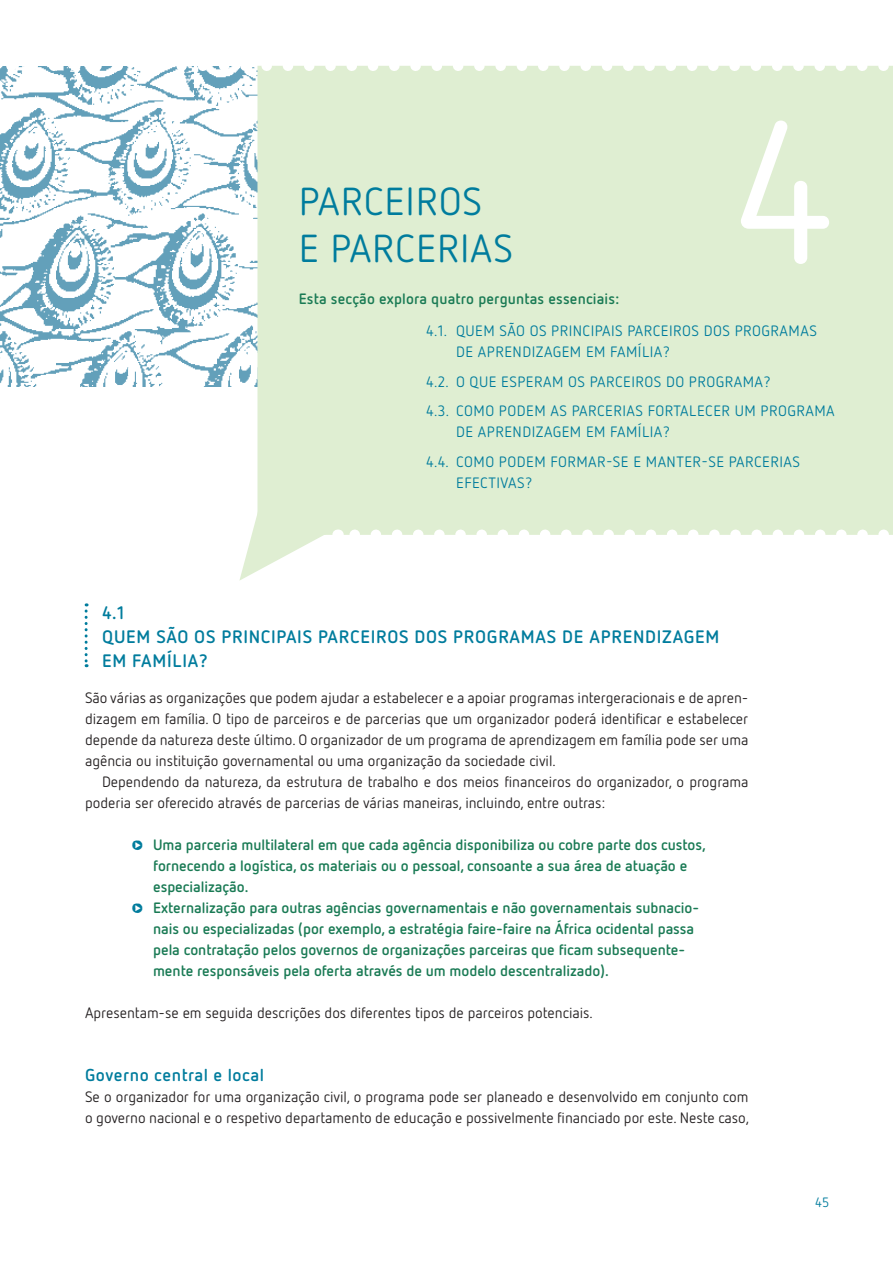
<style>
.page{position:relative;width:893px;height:1263px;background:#fff}
.page>*{position:absolute;margin:0;border:0;box-sizing:border-box;transform-origin:0 0}
.t1{font:198.9px "Netto OT";color:#fff}
.t2{font:39px/46.8px "Netto OT";letter-spacing:.02em;color:#007c9d}
.t3{font:700 18px/24px "Netto OT";letter-spacing:.04em;color:#007c9d}
.t4{font:700 17.25px "Netto OT";letter-spacing:.03em;color:#007c9d}
.t5{font:15px/21px "Netto OT";letter-spacing:-.005em;color:#231f20}
.t6{font:700 15px "Netto OT";letter-spacing:-.005em;color:#197a54}
.t7{font:15px/29.5px "Netto OT";letter-spacing:.03em;color:#007c9d}
.t8{font:13.5px "Netto OT";color:#007c9d}
.s1{font-family:"Kosmik OT Glyphs";font-weight:400;font-size:21px;color:#007c9d}
</style>
<div class="page">
<img style="left:0;top:71px;width:257px;height:316px">
<div style="left:257px;top:66px;width:636px;height:469px;background:#dfeed2"></div>
<svg style="left:0;top:66px;width:884px;height:5px"></svg>
<svg style="left:348px;top:529px;width:536px;height:6px"></svg>
<svg style="left:239px;top:511px;width:93px;height:70px"></svg>
<svg style="left:85px;top:603px;width:3px;height:64px"></svg>
<h2 class="t2" style="left:299px;top:177px;width:215px">PARCEIROS<br>E PARCERIAS</h2>
<p class="t6" style="left:299px;top:289px;width:322px">Esta secção explora quatro perguntas essenciais:</p>
<h1 class="t1" style="left:733px;top:71px;width:101px">4</h1>
<p class="t7" style="left:456px;top:320px;width:362px;line-height:21px;text-indent:-30px">4.1. QUEM SÃO OS PRINCIPAIS PARCEIROS DOS PROGRAMAS<br>DE APRENDIZAGEM EM FAMÍLIA?</p>
<p class="t7" style="left:426px;top:366px;width:410px">4.2. O QUE ESPERAM OS PARCEIROS DO PROGRAMA?<br>4.3. COMO PODEM AS PARCERIAS FORTALECER UM PROGRAMA</p>
<p class="t7" style="left:426px;top:417px;width:375px;text-indent:30px">DE APRENDIZAGEM EM FAMÍLIA?<br>4.4. COMO PODEM FORMAR-SE E MANTER-SE PARCERIAS</p>
<p class="t7" style="left:456px;top:467px;width:78px">EFECTIVAS?</p>
<p class="t3" style="left:102px;top:600px;width:619px">4.1<br>QUEM SÃO OS PRINCIPAIS PARCEIROS DOS PROGRAMAS DE APRENDIZAGEM<br>EM FAMÍLIA?</p>
<p class="t5" style="left:85px;top:687px;width:665px;text-align:justify">São várias as organizações que podem ajudar a estabelecer e a apoiar programas intergeracionais e de apren&shy;dizagem em família. O tipo de parceiros e de parcerias que um organizador poderá identificar e estabelecer depende da natureza deste último. O organizador de um programa de aprendizagem em família pode ser uma agência ou instituição governamental ou uma organização da sociedade civil.</p>
<p class="t5" style="left:85px;top:771px;width:665px;text-indent:17px">Dependendo da natureza, da estrutura de trabalho e dos meios financeiros do organizador, o programa poderia ser oferecido através de parcerias de várias maneiras, incluindo, entre outras:</p>
<p class="t6" style="left:132px;top:835px;width:575px"><span class="s1">U</span> Uma parceria multilateral em que cada agência disponibiliza ou cobre parte dos custos,</p>
<p class="t6" style="left:153px;top:856px;width:536px">fornecendo a logística, os materiais ou o pessoal, consoante a sua área de atuação e</p>
<p class="t6" style="left:153px;top:877px;width:97px">especialização.</p>
<p class="t6" style="left:132px;top:898px;width:569px"><span class="s1">U</span> Externalização para outras agências governamentais e não governamentais subnacio-</p>
<p class="t6" style="left:153px;top:919px;width:543px">nais ou especializadas (por exemplo, a estratégia faire-faire na África ocidental passa</p>
<p class="t6" style="left:153px;top:940px;width:534px">pela contratação pelos governos de organizações parceiras que ficam subsequente-</p>
<p class="t6" style="left:153px;top:961px;width:457px">mente responsáveis pela oferta através de um modelo descentralizado).</p>
<p class="t5" style="left:85px;top:1002px;width:509px">Apresentam-se em seguida descrições dos diferentes tipos de parceiros potenciais.</p>
<p class="t4" style="left:85px;top:1064px;width:180px">Governo central e local</p>
<p class="t5" style="left:85px;top:1086px;width:666px">Se o organizador for uma organização civil, o programa pode ser planeado e desenvolvido em conjunto com o governo nacional e o respetivo departamento de educação e possivelmente financiado por este. Neste caso,</p>
<p class="t8" style="left:815px;top:1194px;width:15px">45</p>
</div>
